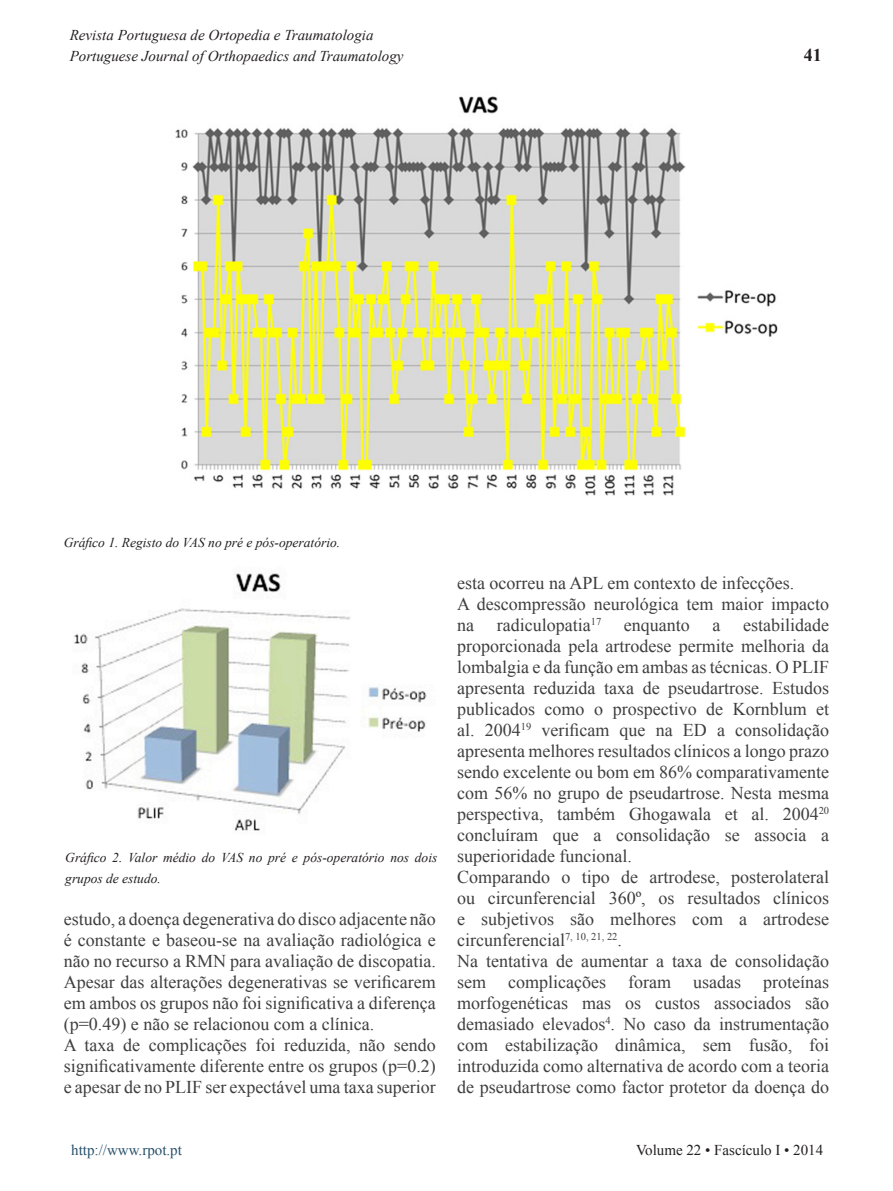
<style>
.page{position:relative;width:893px;height:1191px;background:#fff}
.page>*{position:absolute;margin:0;border:0;box-sizing:border-box;transform-origin:0 0}
.Parágrafo_Geral{font:18px/21px "Times New Roman";color:#3e3e3f;text-align:justify}
.t1{font:700 18px "Times New Roman";color:#231f20}
.t2{font:italic 15px/21px "Times New Roman";color:#231f20}
.t3{font:15px "Times New Roman";color:#231f20}
.t4{font:15px "Times New Roman";color:#27516b}
.legendas{font:italic 13.5px/21px "Times New Roman";color:#231f20}
</style>
<div class="page">
<img style="left:175px;top:96px;width:603px;height:400px">
<img style="left:74px;top:573px;width:353px;height:258px">
<p class="t2" style="left:70px;top:24px;width:335px">Revista Portuguesa de Ortopedia e Traumatologia<br>Portuguese Journal of Orthopaedics and Traumatology</p>
<p class="t1" style="left:804px;top:42px;width:19px">41</p>
<p class="legendas" style="left:64px;top:532px;width:278px">Gráfico 1. Registo do VAS no pré e pós-operatório.</p>
<p class="legendas" style="left:65px;top:847px;width:374px">Gráfico 2. Valor médio do VAS no pré e pós-operatório nos dois grupos de estudo.</p>
<p class="Parágrafo_Geral" style="left:64px;top:908px;width:374px">estudo, a doença degenerativa do disco adjacente não é constante e baseou-se na avaliação radiológica e não no recurso a RMN para avaliação de discopatia.<br>Apesar das alterações degenerativas se verificarem em ambos os grupos não foi significativa a diferença (p=0.49) e não se relacionou com a clínica.</p>
<p class="Parágrafo_Geral" style="left:64px;top:1034px;width:374px">A taxa de complicações foi reduzida, não sendo significativamente diferente entre os grupos (p=0.2) e apesar de no PLIF ser expectável uma taxa superior</p>
<p class="Parágrafo_Geral" style="left:457px;top:572px;width:339px">esta ocorreu na APL em contexto de infecções.</p>
<p class="Parágrafo_Geral" style="left:457px;top:593px;width:374px">A descompressão neurológica tem maior impacto na</p>
<p class="Parágrafo_Geral" style="left:497px;top:614px;width:106px">radiculopatia<sup>17</sup></p>
<p class="Parágrafo_Geral" style="left:624px;top:614px;width:67px">enquanto</p>
<p class="Parágrafo_Geral" style="left:713px;top:614px;width:9px">a</p>
<p class="Parágrafo_Geral" style="left:457px;top:614px;width:374px;text-indent:286px">estabilidade proporcionada pela artrodese permite melhoria da lombalgia e da função em ambas as técnicas. O PLIF apresenta reduzida taxa de pseudartrose. Estudos publicados como o prospectivo de Kornblum et al. 2004<sup>19</sup> verificam que na ED a consolidação apresenta melhores resultados clínicos a longo prazo sendo excelente ou bom em 86% comparativamente com 56% no grupo de pseudartrose. Nesta mesma perspectiva, também Ghogawala et al. 2004<sup>20 </sup>concluíram que a consolidação se associa a superioridade funcional.</p>
<p class="Parágrafo_Geral" style="left:457px;top:866px;width:374px">Comparando o tipo de artrodese, posterolateral ou circunferencial 360º, os resultados clínicos e subjetivos são melhores com a artrodese circunferencial<sup>7,</sup> <sup>10,</sup> <sup>21,</sup> <sup>22</sup>.</p>
<p class="Parágrafo_Geral" style="left:457px;top:950px;width:374px">Na tentativa de aumentar a taxa de consolidação sem complicações foram usadas proteínas morfogenéticas mas os custos associados são demasiado elevados<sup>4</sup>. No caso da instrumentação com estabilização dinâmica, sem fusão, foi introduzida como alternativa de acordo com a teoria de pseudartrose como factor protetor da doença do</p>
<p class="t4" style="left:71px;top:1140px;width:112px">http://www.rpot.pt</p>
<p class="t3" style="left:636px;top:1140px;width:188px">Volume 22 • Fascículo I • 2014</p>
</div>
